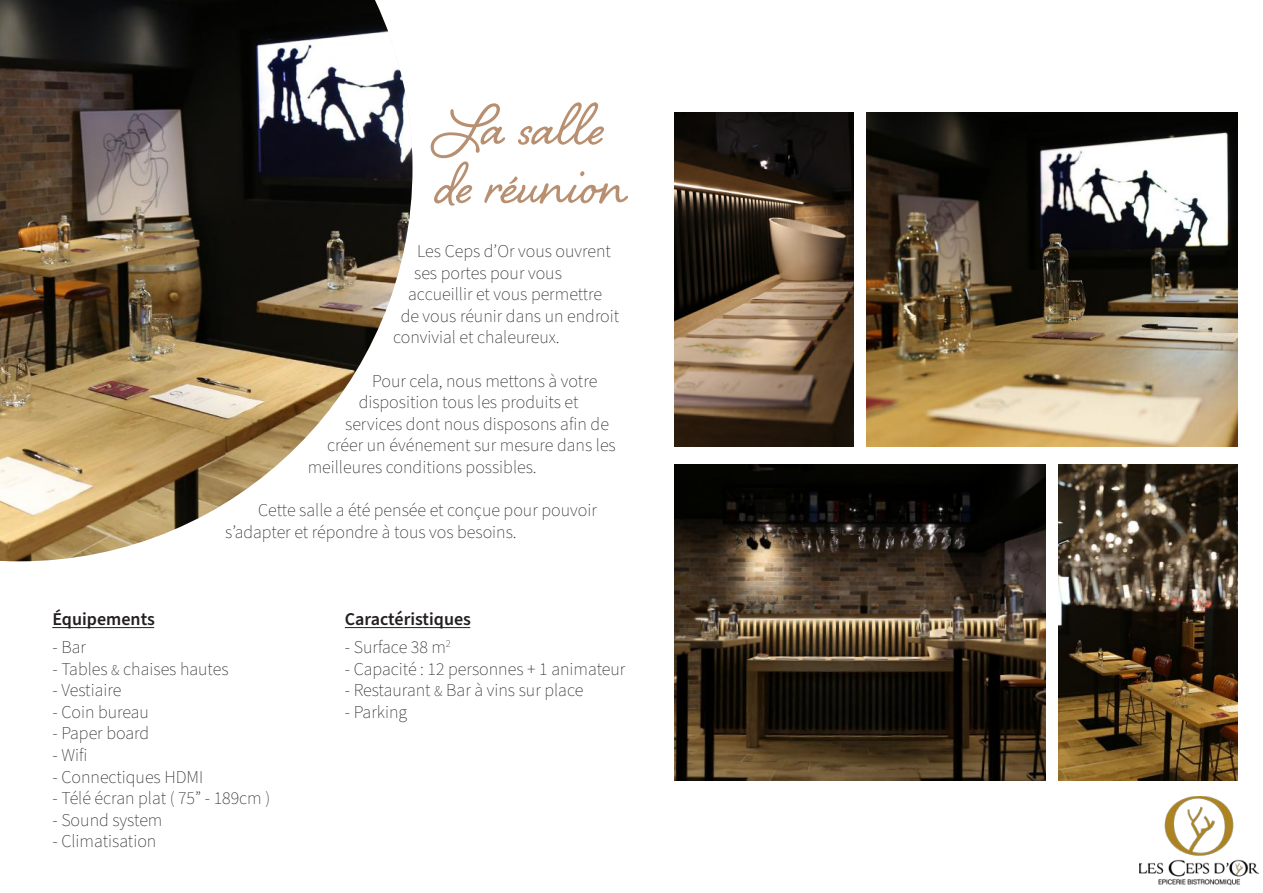
<style>
.page{position:relative;width:1263px;height:893px;background:#fff}
.page>*{position:absolute;margin:0;border:0;box-sizing:border-box;transform-origin:0 0}
.t1{font:75px/58.5px "Shelby";color:#b89071}
.t2{font:200 18px/21.6px "Source Sans Pro";color:#241f1f}
.t3{font:600 18px "Source Sans Pro";color:#241f1f}
.s1{font-size:15px}
</style>
<div class="page">
<img style="left:866px;top:113px;width:371px;height:333px">
<img style="left:0;top:0;width:412px;height:561px">
<img style="left:674px;top:113px;width:179px;height:334px">
<img style="left:1059px;top:464px;width:178px;height:316px">
<img style="left:674px;top:464px;width:371px;height:316px">
<hr style="left:345px;top:627px;width:125px;height:1px;background:#241f1f">
<hr style="left:52px;top:627px;width:102px;height:1px;background:#241f1f">
<img style="left:1140px;top:797px;width:118px;height:89px">
<h1 class="t1" style="left:435px;top:89px;width:194px">La salle de réunion</h1>
<p class="t2" style="left:417px;top:241px;width:195px">Les Ceps d’Or vous ouvrent</p>
<p class="t2" style="left:414px;top:262px;width:149px">ses portes pour vous</p>
<p class="t2" style="left:408px;top:284px;width:196px">accueillir et vous permettre</p>
<p class="t2" style="left:401px;top:306px;width:220px">de vous réunir dans un endroit</p>
<p class="t2" style="left:393px;top:327px;width:168px">convivial et chaleureux.</p>
<p class="t2" style="left:372px;top:370px;width:227px">Pour cela, nous mettons à votre</p>
<p class="t2" style="left:359px;top:392px;width:221px">disposition tous les produits et</p>
<p class="t2" style="left:345px;top:414px;width:265px">services dont nous disposons afin de</p>
<p class="t2" style="left:327px;top:435px;width:290px">créer un événement sur mesure dans les</p>
<p class="t2" style="left:308px;top:457px;width:230px">meilleures conditions possibles.</p>
<p class="t2" style="left:225px;top:500px;width:373px;text-indent:33px">Cette salle a été pensée et conçue pour pouvoir s’adapter et répondre à tous vos besoins.</p>
<p class="t3" style="left:52px;top:606px;width:104px">Équipements</p>
<p class="t2" style="left:52px;top:637px;width:35px">- Bar</p>
<p class="t2" style="left:52px;top:658px;width:178px">- Tables <span class="s1">&amp;</span> chaises hautes</p>
<p class="t2" style="left:52px;top:680px;width:70px">- Vestiaire</p>
<p class="t2" style="left:52px;top:702px;width:98px">- Coin bureau</p>
<p class="t2" style="left:52px;top:723px;width:98px">- Paper board</p>
<p class="t2" style="left:52px;top:745px;width:37px">- Wifi</p>
<p class="t2" style="left:52px;top:766px;width:152px">- Connectiques HDMI</p>
<p class="t2" style="left:52px;top:788px;width:219px">- Télé écran plat ( 75” - 189cm )</p>
<p class="t2" style="left:52px;top:810px;width:112px">- Sound system</p>
<p class="t2" style="left:52px;top:831px;width:105px">- Climatisation</p>
<p class="t3" style="left:345px;top:606px;width:128px">Caractéristiques</p>
<p class="t2" style="left:345px;top:637px;width:108px">- Surface 38 m<sup>2</sup></p>
<p class="t2" style="left:345px;top:658px;width:282px">- Capacité : 12 personnes + 1 animateur</p>
<p class="t2" style="left:345px;top:680px;width:240px">- Restaurant <span class="s1">&amp;</span> Bar à vins sur place</p>
<p class="t2" style="left:345px;top:702px;width:64px">- Parking</p>
</div>
